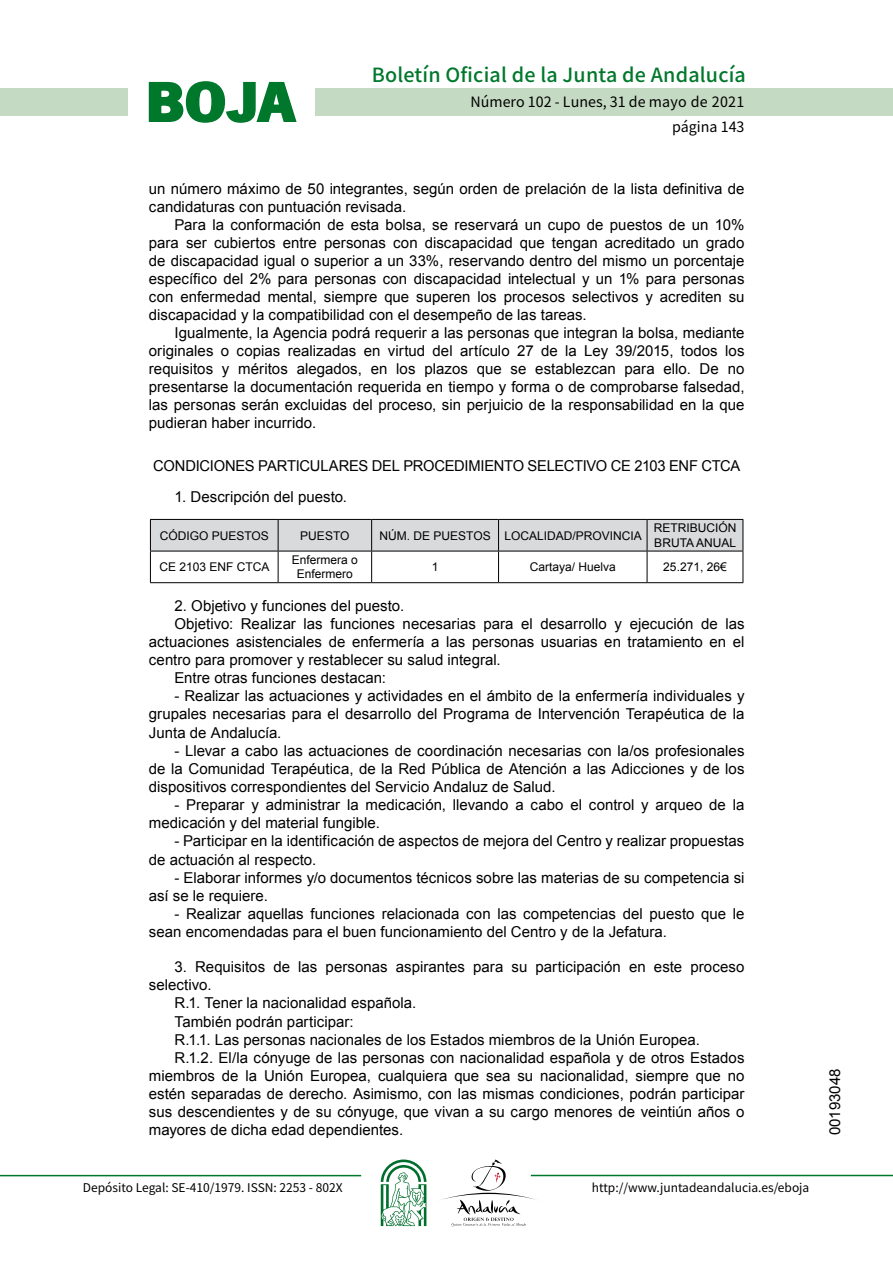
<style>
.page{position:relative;width:893px;height:1263px;background:#fff}
.page>*{position:absolute;margin:0;border:0;box-sizing:border-box;transform-origin:0 0}
.t1{font:700 57.75px "News Got T";color:#00782c;scale:1.14 1}
.t2{font:500 19.5px "Noto Sans HK";letter-spacing:.01em;color:#00782c}
.t3{font:15px/18px "Arial";color:#000}
.t4{font:14.25px/24.5px "Noto Sans HK";color:#000;text-align:right}
.t5{font:12px/14.4px "Arial";color:#000}
.t6{font:12px "Noto Sans HK";color:#000}
</style>
<div class="page">
<div style="left:315px;top:88px;width:577px;height:28px;background:#c5dac3"></div>
<div style="left:0;top:88px;width:128px;height:28px;background:#c5dac3"></div>
<hr style="left:0;top:1175px;width:361px;height:1px;background:#00782c">
<hr style="left:531px;top:1175px;width:361px;height:1px;background:#00782c">
<svg style="left:148px;top:81px;width:149px;height:42px"></svg>
<svg style="left:442px;top:1159px;width:100px;height:67px"></svg>
<svg style="left:381px;top:1160px;width:45px;height:66px"></svg>
<div style="left:151px;top:520px;width:591px;height:31px;background:#d9dadb"></div>
<hr style="left:150px;top:519px;width:128px;height:1px;background:#000">
<hr style="left:150px;top:520px;width:1px;height:31px;background:#000">
<hr style="left:278px;top:519px;width:93px;height:1px;background:#000">
<hr style="left:278px;top:520px;width:1px;height:31px;background:#000">
<hr style="left:371px;top:519px;width:127px;height:1px;background:#000">
<hr style="left:371px;top:520px;width:1px;height:31px;background:#000">
<hr style="left:498px;top:519px;width:149px;height:1px;background:#000">
<hr style="left:498px;top:520px;width:1px;height:31px;background:#000">
<hr style="left:647px;top:519px;width:96px;height:1px;background:#000">
<hr style="left:646px;top:520px;width:1px;height:31px;background:#000">
<hr style="left:742px;top:520px;width:1px;height:31px;background:#000">
<hr style="left:150px;top:551px;width:128px;height:1px;background:#000">
<hr style="left:150px;top:551px;width:1px;height:31px;background:#000">
<hr style="left:278px;top:551px;width:93px;height:1px;background:#000">
<hr style="left:278px;top:551px;width:1px;height:31px;background:#000">
<hr style="left:371px;top:551px;width:127px;height:1px;background:#000">
<hr style="left:371px;top:551px;width:1px;height:31px;background:#000">
<hr style="left:498px;top:551px;width:149px;height:1px;background:#000">
<hr style="left:498px;top:551px;width:1px;height:31px;background:#000">
<hr style="left:647px;top:551px;width:96px;height:1px;background:#000">
<hr style="left:646px;top:551px;width:1px;height:31px;background:#000">
<hr style="left:742px;top:551px;width:1px;height:31px;background:#000">
<hr style="left:150px;top:582px;width:128px;height:1px;background:#000">
<hr style="left:278px;top:582px;width:93px;height:1px;background:#000">
<hr style="left:371px;top:582px;width:127px;height:1px;background:#000">
<hr style="left:498px;top:582px;width:149px;height:1px;background:#000">
<hr style="left:647px;top:582px;width:96px;height:1px;background:#000">
<h1 class="t1" style="left:145px;top:68px;width:133px">BOJA</h1>
<h2 class="t2" style="left:372px;top:64px;width:375px">Boletín Oficial de la Junta de Andalucía</h2>
<p class="t4" style="left:470px;top:90px;width:275px">Número 102 - Lunes, 31 de mayo de 2021 página 143</p>
<p class="t3" style="left:149px;top:180px;width:597px">un número máximo de 50 integrantes, según orden de prelación de la lista definitiva de candidaturas con puntuación revisada.</p>
<p class="t3" style="left:149px;top:216px;width:597px;text-align:justify;text-indent:26px">Para la conformación de esta bolsa, se reservará un cupo de puestos de un 10% para ser cubiertos entre personas con discapacidad que tengan acreditado un grado de discapacidad igual o superior a un 33%, reservando dentro del mismo un porcentaje específico del 2% para personas con discapacidad intelectual y un 1% para personas con enfermedad mental, siempre que superen los procesos selectivos y acrediten su discapacidad y la compatibilidad con el desempeño de las tareas.</p>
<p class="t3" style="left:149px;top:324px;width:597px;text-align:justify;text-indent:26px">Igualmente, la Agencia podrá requerir a las personas que integran la bolsa, mediante originales o copias realizadas en virtud del artículo 27 de la Ley 39/2015, todos los requisitos y méritos alegados, en los plazos que se establezcan para ello. De no presentarse la documentación requerida en tiempo y forma o de comprobarse falsedad, las personas serán excluidas del proceso, sin perjuicio de la responsabilidad en la que pudieran haber incurrido.</p>
<p class="t3" style="left:153px;top:457px;width:588px">CONDICIONES PARTICULARES DEL PROCEDIMIENTO SELECTIVO CE 2103 ENF CTCA</p>
<p class="t3" style="left:174px;top:488px;width:174px">1. Descripción del puesto.</p>
<p class="t5" style="left:160px;top:528px;width:111px">CÓDIGO PUESTOS</p>
<p class="t5" style="left:300px;top:528px;width:51px">PUESTO</p>
<p class="t5" style="left:379px;top:528px;width:264px">NÚM. DE PUESTOS LOCALIDAD/PROVINCIA</p>
<p class="t5" style="left:653px;top:521px;width:84px">RETRIBUCIÓN<br>BRUTA ANUAL</p>
<p class="t5" style="left:159px;top:560px;width:112px">CE 2103 ENF CTCA</p>
<p class="t5" style="left:292px;top:553px;width:68px;text-align:center">Enfermera o<br>Enfermero</p>
<p class="t5" style="left:432px;top:560px;width:8px">1</p>
<p class="t5" style="left:529px;top:560px;width:88px">Cartaya/ Huelva</p>
<p class="t5" style="left:663px;top:560px;width:65px">25.271, 26€</p>
<p class="t3" style="left:174px;top:597px;width:231px">2. Objetivo y funciones del puesto.</p>
<p class="t3" style="left:174px;top:615px;width:571px">Objetivo: Realizar las funciones necesarias para el desarrollo y ejecución de las</p>
<p class="t3" style="left:149px;top:633px;width:597px">actuaciones asistenciales de enfermería a las personas usuarias en tratamiento en el</p>
<p class="t3" style="left:149px;top:651px;width:353px">centro para promover y restablecer su salud integral.</p>
<p class="t3" style="left:174px;top:669px;width:213px">Entre otras funciones destacan:</p>
<p class="t3" style="left:149px;top:687px;width:597px;text-align:justify;text-indent:26px">- Realizar las actuaciones y actividades en el ámbito de la enfermería individuales y grupales necesarias para el desarrollo del Programa de Intervención Terapéutica de la Junta de Andalucía.</p>
<p class="t3" style="left:149px;top:742px;width:597px;text-align:justify;text-indent:26px">- Llevar a cabo las actuaciones de coordinación necesarias con la/os profesionales de la Comunidad Terapéutica, de la Red Pública de Atención a las Adicciones y de los dispositivos correspondientes del Servicio Andaluz de Salud.</p>
<p class="t3" style="left:149px;top:796px;width:597px;text-indent:26px">- Preparar y administrar la medicación, llevando a cabo el control y arqueo de la medicación y del material fungible.</p>
<p class="t3" style="left:149px;top:832px;width:597px;text-indent:26px">- Participar en la identificación de aspectos de mejora del Centro y realizar propuestas de actuación al respecto.</p>
<p class="t3" style="left:149px;top:868px;width:597px;text-indent:26px">- Elaborar informes y/o documentos técnicos sobre las materias de su competencia si así se le requiere.</p>
<p class="t3" style="left:149px;top:905px;width:597px;text-indent:26px">- Realizar aquellas funciones relacionada con las competencias del puesto que le sean encomendadas para el buen funcionamiento del Centro y de la Jefatura.</p>
<p class="t3" style="left:174px;top:958px;width:571px">3. Requisitos de las personas aspirantes para su participación en este proceso</p>
<p class="t3" style="left:149px;top:976px;width:64px">selectivo.</p>
<p class="t3" style="left:174px;top:994px;width:243px">R.1. Tener la nacionalidad española.</p>
<p class="t3" style="left:174px;top:1013px;width:181px">También podrán participar:</p>
<p class="t3" style="left:174px;top:1031px;width:527px">R.1.1. Las personas nacionales de los Estados miembros de la Unión Europea.</p>
<p class="t3" style="left:174px;top:1049px;width:571px">R.1.2. El/la cónyuge de las personas con nacionalidad española y de otros Estados</p>
<p class="t3" style="left:149px;top:1067px;width:597px">miembros de la Unión Europea, cualquiera que sea su nacionalidad, siempre que no</p>
<p class="t3" style="left:149px;top:1085px;width:597px">estén separadas de derecho. Asimismo, con las mismas condiciones, podrán participar</p>
<p class="t3" style="left:149px;top:1103px;width:597px">sus descendientes y de su cónyuge, que vivan a su cargo menores de veintiún años o</p>
<p class="t3" style="left:149px;top:1121px;width:256px">mayores de dicha edad dependientes.</p>
<p class="t6" style="left:83px;top:1181px;width:261px">Depósito Legal: SE-410/1979. ISSN: 2253 - 802X</p>
<p class="t6" style="left:592px;top:1181px;width:219px">http://www.juntadeandalucia.es/eboja</p>
<p class="t3" style="left:826px;top:1135px;width:68px;rotate:-90deg">00193048</p>
</div>
